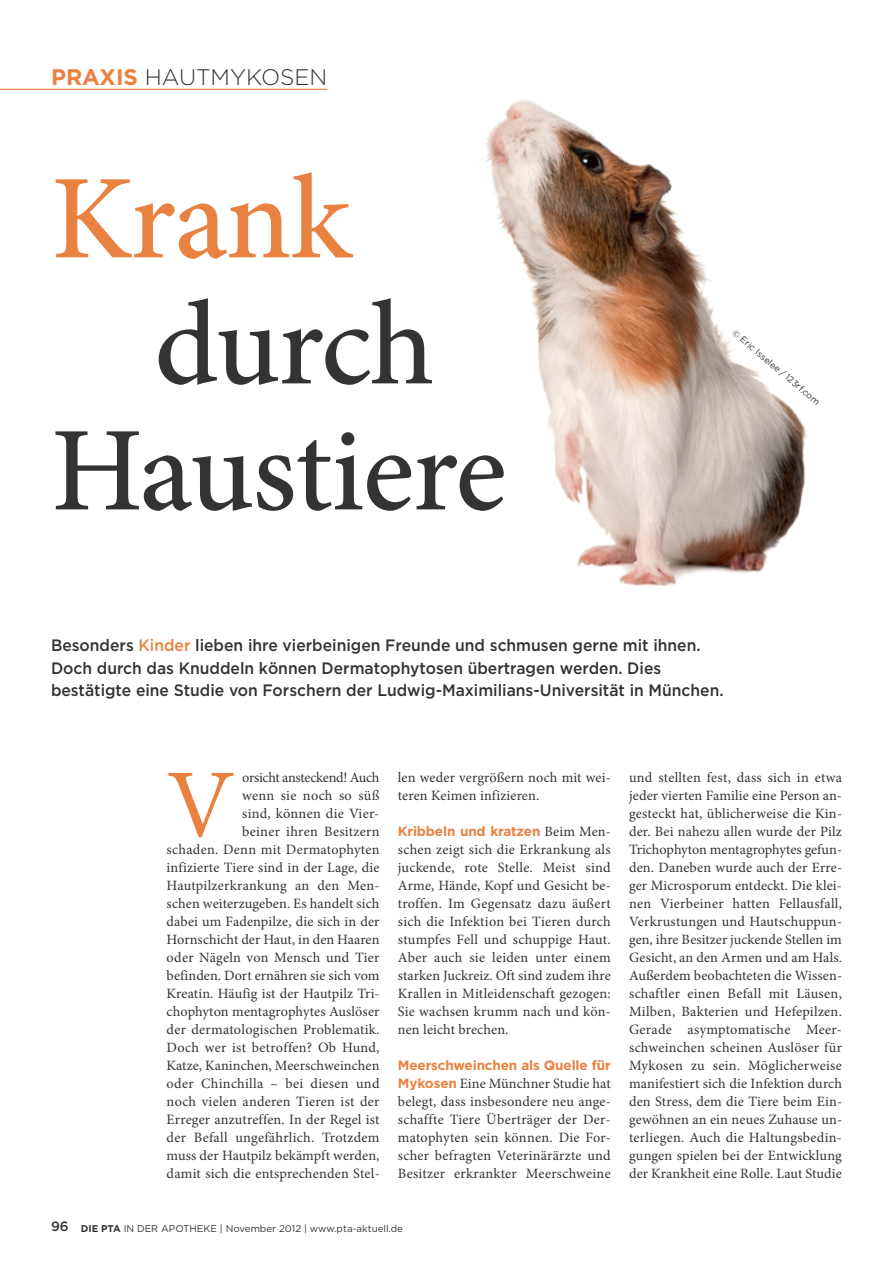
<style>
.page{position:relative;width:893px;height:1263px;background:#fff}
.page>*{position:absolute;margin:0;border:0;box-sizing:border-box;transform-origin:0 0}
.t1{font:500 120px/126px "Minion Pro";letter-spacing:-.015em;color:#343334;text-align:center}
.t2{font:500 120px "Minion Pro";letter-spacing:-.015em;color:#e98240}
.t3{font:97.35px "Minion Pro";color:#e98240}
.t4{font:300 22.5px "Gotham";color:#343334}
.t5{font:500 16.5px/22.5px "Gotham";color:#343334;scale:.95 1}
.t6{font:14.25px/18px "Minion Pro";letter-spacing:.01em;color:#343334;text-align:justify}
.t7{font:700 13.5px "Gotham";letter-spacing:-.01em;color:#e98240}
.t8{font:9.75px "Gotham";color:#343334}
.t9{font:9px "Gotham";color:#343334}
.s1{font-weight:700;color:#e98240}
.s2{color:#e98240}
.s3{font-family:"Minion Pro";font-weight:400;font-size:14.25px;color:#343334}
.s4{font-family:"Gotham";font-weight:700;font-size:13.5px;color:#e98240}
.s5{font-weight:500;font-size:13.5px}
.s6{font-weight:700}
</style>
<div class="page">
<img style="left:485px;top:99px;width:322px;height:487px">
<hr style="left:0;top:89px;width:327px;height:1px;background:#e98240">
<h3 class="t4" style="left:51px;top:68px;width:278px"><span class="s1">PRAXIS</span> HAUTMYKOSEN</h3>
<h1 class="t2" style="left:51px;top:146px;width:301px">Krank</h1>
<h1 class="t1" style="left:51px;top:279px;width:457px">durch<br>Haustiere</h1>
<p class="t9" style="left:736px;top:329px;width:112px;rotate:40deg">© Eric Isselee / 123rf.com</p>
<p class="t5" style="left:51px;top:635px;width:709px">Besonders <span class="s2">Kinder</span> lieben ihre vierbeinigen Freunde und schmusen gerne mit ihnen.<br>Doch durch das Knuddeln können Dermatophytosen übertragen werden. Dies bestätigte eine Studie von Forschern der Ludwig-Maximilians-Universität in München.</p>
<p class="t6" style="left:167px;top:770px;width:215px;text-align:right">orsicht ansteckend! Auch<br>wenn sie noch so süß<br>sind, können die Vier-<br>beiner ihren Besitzern<br>schaden. Denn mit Dermatophyten infizierte Tiere sind in der Lage, die Hautpilzerkrankung an den Men&shy;schen weiterzugeben. Es handelt sich dabei um Fadenpilze, die sich in der Hornschicht der Haut, in den Haaren oder Nägeln von Mensch und Tier befinden. Dort ernähren sie sich vom Kreatin. Häufig ist der Hautpilz Tri&shy;chophyton mentagrophytes Auslöser der dermatologischen Problematik.<br>Doch wer ist betroffen? Ob Hund, Katze, Kaninchen, Meerschweinchen oder Chinchilla – bei diesen und noch vielen anderen Tieren ist der Erreger anzutreffen. In der Regel ist der Befall ungefährlich. Trotzdem muss der Hautpilz bekämpft werden, damit sich die entsprechenden Stel-</p>
<p class="t6" style="left:398px;top:770px;width:215px">len weder vergrößern noch mit wei&shy;teren Keimen infizieren.</p>
<h2 class="t3" style="left:167px;top:767px;width:70px">V</h2>
<p class="t7" style="left:398px;top:826px;width:215px">Kribbeln und kratzen <span class="s3">Beim Men-</span></p>
<p class="t6" style="left:398px;top:842px;width:215px">schen zeigt sich die Erkrankung als juckende, rote Stelle. Meist sind Arme, Hände, Kopf und Gesicht be&shy;troffen. Im Gegensatz dazu äußert sich die Infektion bei Tieren durch stumpfes Fell und schuppige Haut.<br>Aber auch sie leiden unter einem starken Juckreiz. Oft sind zudem ihre Krallen in Mitleidenschaft gezogen:<br>Sie wachsen krumm nach und kön&shy;nen leicht brechen.</p>
<p class="t7" style="left:398px;top:1060px;width:214px">Meerschweinchen als Quelle für</p>
<p class="t6" style="left:398px;top:1076px;width:215px"><span class="s4">Mykosen</span> Eine Münchner Studie hat belegt, dass insbesondere neu ange&shy;schaffte Tiere Überträger der Der&shy;matophyten sein können. Die For&shy;scher befragten Veterinärärzte und Besitzer erkrankter Meerschweine</p>
<p class="t8" style="left:51px;top:1225px;width:354px"><span class="s5">96</span> <span class="s6">DIE PTA</span> IN DER APOTHEKE | November 2012 | www.pta-aktuell.de</p>
<p class="t6" style="left:629px;top:770px;width:215px">und stellten fest, dass sich in etwa jeder vierten Familie eine Person an&shy;gesteckt hat, üblicherweise die Kin&shy;der. Bei nahezu allen wurde der Pilz Trichophyton mentagrophytes gefun&shy;den. Daneben wurde auch der Erre&shy;ger Microsporum entdeckt. Die klei&shy;nen Vierbeiner hatten Fellausfall, Verkrustungen und Hautschuppun&shy;gen, ihre Besitzer juckende Stellen im Gesicht, an den Armen und am Hals.<br>Außerdem beobachteten die Wissen&shy;schaftler einen Befall mit Läusen, Milben, Bakterien und Hefepilzen.<br>Gerade asymptomatische Meer&shy;schweinchen scheinen Auslöser für Mykosen zu sein. Möglicherweise manifestiert sich die Infektion durch den Stress, dem die Tiere beim Ein&shy;gewöhnen an ein neues Zuhause un&shy;terliegen. Auch die Haltungsbedin&shy;gungen spielen bei der Entwicklung der Krankheit eine Rolle. Laut Studie</p>
</div>
